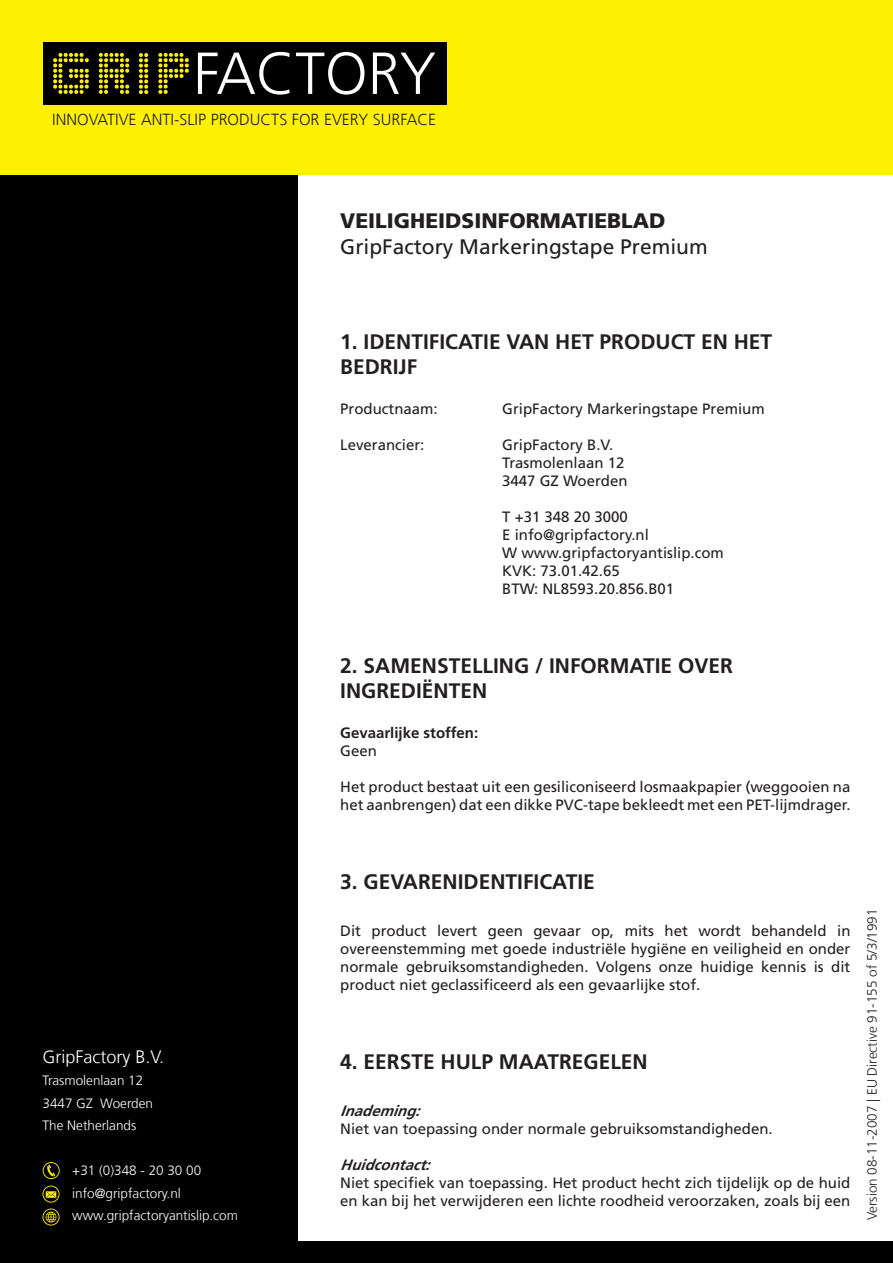
<style>
.page{position:relative;width:893px;height:1263px;background:#fff}
.page>*{position:absolute;margin:0;border:0;box-sizing:border-box;transform-origin:0 0}
.t1{font:300 59.25px "Frutiger LT Com";color:#fff}
.t2{font:700 21px/25.2px "Frutiger LT Com";color:#231f20}
.t3{font:21px "Frutiger LT Com";color:#231f20}
.t4{font:900 21px "Frutiger LT Com";color:#231f20}
.t5{font:300 18px "Frutiger LT Com";color:#fff}
.t6{font:300 16.05px "Frutiger LT Com";color:#231f20}
.t7{font:15px/18px "Frutiger LT Com";color:#231f20}
.t8{font:italic 700 15px "Frutiger LT Com";color:#231f20}
.t9{font:700 15px "Frutiger LT Com";color:#231f20}
.t10{font:300 13.5px/22.5px "Frutiger LT Com";color:#fff}
.t11{font:300 13.5px "Frutiger LT Com";color:#231f20}
.s1{font-family:"CF Dots";font-weight:400;font-size:51.6px;color:#fff101}
</style>
<div class="page">
<div style="left:0;top:175px;width:298px;height:1088px;background:#000"></div>
<div style="left:0;top:0;width:893px;height:175px;background:#fff101"></div>
<div style="left:43px;top:43px;width:403px;height:63px;background:#000"></div>
<svg style="left:43px;top:1208px;width:17px;height:17px"></svg>
<svg style="left:43px;top:1185px;width:17px;height:17px"></svg>
<svg style="left:43px;top:1162px;width:17px;height:17px"></svg>
<div style="left:298px;top:1242px;width:595px;height:21px;background:#000"></div>
<h1 class="t1" style="left:48px;top:39px;width:390px"><span class="s1">GRiP</span>FACTORY</h1>
<p class="t6" style="left:52px;top:110px;width:385px">INNOVATIVE ANTI-SLIP PRODUCTS FOR EVERY SURFACE</p>
<p class="t5" style="left:43px;top:1046px;width:123px">GripFactory B.V.</p>
<p class="t10" style="left:43px;top:1069px;width:112px">Trasmolenlaan 12<br>3447 GZ Woerden<br>The Netherlands</p>
<p class="t10" style="left:72px;top:1160px;width:167px">+31 (0)348 - 20 30 00 info@gripfactory.nl www.gripfactoryantislip.com</p>
<h2 class="t4" style="left:340px;top:208px;width:327px">VEILIGHEIDSINFORMATIEBLAD</h2>
<h2 class="t3" style="left:340px;top:234px;width:369px">GripFactory Markeringstape Premium</h2>
<h2 class="t2" style="left:340px;top:329px;width:434px">1. IDENTIFICATIE VAN HET PRODUCT EN HET<br>BEDRIJF</h2>
<p class="t7" style="left:340px;top:400px;width:99px">Productnaam:</p>
<p class="t7" style="left:502px;top:400px;width:264px">GripFactory Markeringstape Premium</p>
<p class="t7" style="left:340px;top:436px;width:86px">Leverancier:</p>
<p class="t7" style="left:502px;top:436px;width:127px">GripFactory B.V.<br>Trasmolenlaan 12<br>3447 GZ Woerden</p>
<p class="t7" style="left:502px;top:508px;width:223px">T +31 348 20 3000<br>E info@gripfactory.nl<br>W www.gripfactoryantislip.com<br>KVK: 73.01.42.65<br>BTW: NL8593.20.856.B01</p>
<h2 class="t2" style="left:340px;top:653px;width:394px">2. SAMENSTELLING / INFORMATIE OVER<br>INGREDIËNTEN</h2>
<p class="t9" style="left:340px;top:724px;width:140px">Gevaarlijke stoffen:</p>
<p class="t7" style="left:340px;top:742px;width:38px">Geen</p>
<p class="t7" style="left:340px;top:778px;width:512px">Het product bestaat uit een gesiliconiseerd losmaakpapier (weggooien na het aanbrengen) dat een dikke PVC-tape bekleedt met een PET-lijmdrager.</p>
<h2 class="t2" style="left:340px;top:869px;width:256px">3. GEVARENIDENTIFICATIE</h2>
<p class="t7" style="left:340px;top:922px;width:512px;text-align:justify">Dit product levert geen gevaar op, mits het wordt behandeld in overeenstemming met goede industriële hygiëne en veiligheid en onder normale gebruiksomstandigheden. Volgens onze huidige kennis is dit product niet geclassificeerd als een gevaarlijke stof.</p>
<h2 class="t2" style="left:340px;top:1049px;width:309px">4. EERSTE HULP MAATREGELEN</h2>
<p class="t8" style="left:340px;top:1102px;width:87px">Inademing:</p>
<p class="t7" style="left:340px;top:1120px;width:434px">Niet van toepassing onder normale gebruiksomstandigheden.</p>
<p class="t8" style="left:340px;top:1156px;width:97px">Huidcontact:</p>
<p class="t7" style="left:340px;top:1174px;width:512px">Niet specifiek van toepassing. Het product hecht zich tijdelijk op de huid en kan bij het verwijderen een lichte roodheid veroorzaken, zoals bij een</p>
<p class="t11" style="left:864px;top:1220px;width:313px;rotate:-90deg">Version 08-11-2007 | EU Directive 91-155 of 5/3/1991</p>
</div>
